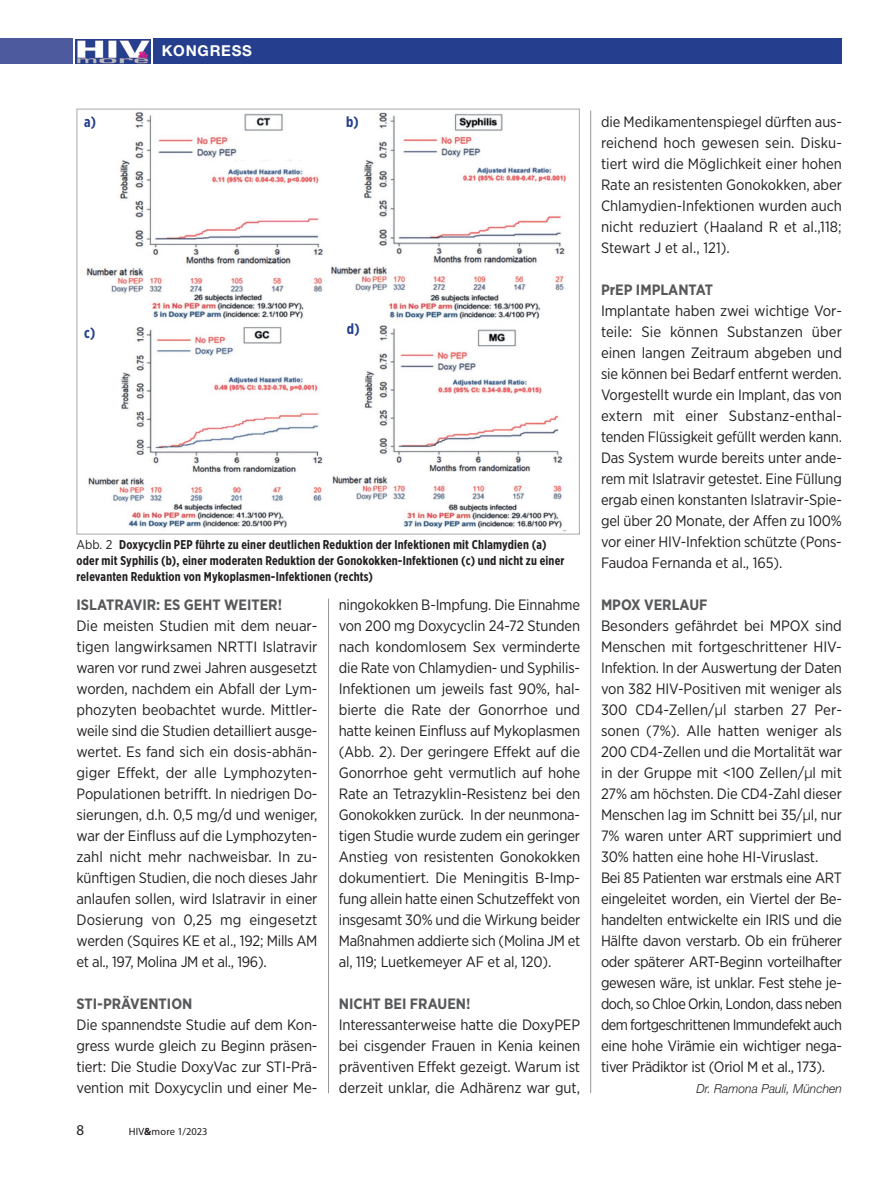
<style>
.page{position:relative;width:893px;height:1191px;background:#fff}
.page>*{position:absolute;margin:0;border:0;box-sizing:border-box;transform-origin:0 0}
.Fliesstext{font:15px/21px "Gotham Narrow";letter-spacing:-.01em;color:#231f20;text-align:justify}
.Fliesstext-2{font:700 15px "Gotham Narrow";color:#57585a}
.t1{font:700 15px "Helvetica Neue";letter-spacing:.05em;color:#fff}
.BU_Text{font:700 15px "Gotham X Narrow";color:#253f8e}
.t2{font:15px "Myriad Pro";color:#231f20}
.BU_Text-2{font:700 12.75px/15.9px "Gotham X Narrow";letter-spacing:.015em;color:#231f20}
.Fliesstext-3{font:italic 300 12.45px "Helvetica Neue";letter-spacing:.005em;color:#231f20;scale:.96 1}
.t3{font:10.5px "Myriad Pro";letter-spacing:.01em;color:#231f20}
.s1{font-family:"Gotham Narrow";font-weight:400}
.s2{font-weight:700}
.s3{font-family:"Helvetica Neue";font-weight:300}
</style>
<div class="page">
<div style="left:153px;top:39px;width:689px;height:25px;background:#253f8e"></div>
<img style="left:76px;top:39px;width:74px;height:25px">
<div style="left:0;top:39px;width:72px;height:25px;background:#4d5a9e"></div>
<hr style="left:590px;top:111px;width:1px;height:982px;background:#939598">
<hr style="left:328px;top:598px;width:1px;height:495px;background:#939598">
<img style="left:86px;top:112px;width:481px;height:420px">
<p class="t1" style="left:162px;top:42px;width:92px">KONGRESS</p>
<p class="BU_Text" style="left:84px;top:112px;width:14px">a)</p>
<p class="BU_Text" style="left:84px;top:324px;width:13px">c)</p>
<p class="BU_Text" style="left:346px;top:112px;width:14px">b)</p>
<p class="BU_Text" style="left:347px;top:320px;width:14px">d)</p>
<p class="BU_Text-2" style="left:77px;top:537px;width:489px"><span class="s1">Abb. 2</span> Doxycyclin PEP führte zu einer deutlichen Reduktion der Infektionen mit Chlamydien (a) oder mit Syphilis (b), einer moderaten Reduktion der Gonokokken-Infektionen (c) und nicht zu einer relevanten Reduktion von Mykoplasmen-Infektionen (rechts)</p>
<p class="Fliesstext-2" style="left:77px;top:595px;width:207px">ISLATRAVIR: ES GEHT WEITER!</p>
<p class="Fliesstext" style="left:77px;top:615px;width:243px">Die meisten Studien mit dem neuar&shy;tigen langwirksamen NRTTI Islatravir waren vor rund zwei Jahren ausgesetzt worden, nachdem ein Abfall der Lym&shy;phozyten beobachtet wurde. Mittler&shy;weile sind die Studien detailliert ausge&shy;wertet. Es fand sich ein dosis-abhän&shy;giger Effekt, der alle Lymphozyten-Populationen betrifft. In niedrigen Do&shy;sierungen, d.h. 0,5 mg/d und weniger, war der Einfluss auf die Lymphozyten&shy;zahl nicht mehr nachweisbar. In zu&shy;künftigen Studien, die noch dieses Jahr anlaufen sollen, wird Islatravir in einer Dosierung von 0,25 mg eingesetzt werden (Squires KE et al., 192; Mills AM et al., 197, Molina JM et al., 196).</p>
<p class="Fliesstext-2" style="left:77px;top:994px;width:117px">STI-PRÄVENTION</p>
<p class="Fliesstext" style="left:77px;top:1014px;width:242px">Die spannendste Studie auf dem Kon&shy;gress wurde gleich zu Beginn präsen&shy;tiert: Die Studie DoxyVac zur STI-Prä&shy;vention mit Doxycyclin und einer Me-</p>
<p class="t2" style="left:77px;top:1120px;width:9px">8</p>
<p class="t3" style="left:129px;top:1125px;width:80px">HIV<span class="s2">&amp;</span>more 1/2023</p>
<p class="Fliesstext" style="left:339px;top:594px;width:243px">ningokokken B-Impfung. Die Einnahme von 200 mg Doxycyclin 24-72 Stunden nach kondomlosem Sex verminderte die Rate von Chlamydien- und Syphilis-Infektionen um jeweils fast 90%, hal&shy;bierte die Rate der Gonorrhoe und hatte keinen Einfluss auf Mykoplasmen (Abb. 2). Der geringere Effekt auf die Gonorrhoe geht vermutlich auf hohe Rate an Tetrazyklin-Resistenz bei den Gonokokken zurück. In der neunmona&shy;tigen Studie wurde zudem ein geringer Anstieg von resistenten Gonokokken dokumentiert. Die Meningitis B-Imp&shy;fung allein hatte einen Schutzeffekt von insgesamt 30% und die Wirkung beider Maßnahmen addierte sich (Molina JM et al, 119; Luetkemeyer AF et al, 120).</p>
<p class="Fliesstext-2" style="left:339px;top:994px;width:133px">NICHT BEI FRAUEN!</p>
<p class="Fliesstext" style="left:339px;top:1014px;width:243px">Interessanterweise hatte die DoxyPEP bei cisgender Frauen in Kenia keinen präventiven Effekt gezeigt. Warum ist derzeit unklar, die Adhärenz war gut,</p>
<p class="Fliesstext" style="left:601px;top:111px;width:243px">die Medikamentenspiegel dürften aus&shy;reichend hoch gewesen sein. Disku&shy;tiert wird die Möglichkeit einer hohen Rate an resistenten Gonokokken, aber Chlamydien-Infektionen wurden auch nicht reduziert (Haaland R et al.,118; Stewart J et al., 121).</p>
<p class="Fliesstext-2" style="left:601px;top:280px;width:114px">PrEP IMPLANTAT</p>
<p class="Fliesstext" style="left:601px;top:300px;width:243px">Implantate haben zwei wichtige Vor&shy;teile: Sie können Substanzen über einen langen Zeitraum abgeben und sie können bei Bedarf entfernt werden.<br>Vorgestellt wurde ein Implant, das von extern mit einer Substanz-enthal&shy;tenden Flüssigkeit gefüllt werden kann.<br>Das System wurde bereits unter ande&shy;rem mit Islatravir getestet. Eine Füllung ergab einen konstanten Islatravir-Spie&shy;gel über 20 Monate, der Affen zu 100% vor einer HIV-Infektion schützte (Pons-Faudoa Fernanda et al., 165).</p>
<p class="Fliesstext-2" style="left:601px;top:595px;width:108px">MPOX VERLAUF</p>
<p class="Fliesstext" style="left:601px;top:615px;width:243px">Besonders gefährdet bei MPOX sind Menschen mit fortgeschrittener HIV-Infektion. In der Auswertung der Daten von 382 HIV-Positiven mit weniger als 300 CD4-Zellen/<span class="s3">µ</span>l starben 27 Per&shy;sonen (7%). Alle hatten weniger als 200 CD4-Zellen und die Mortalität war in der Gruppe mit &lt;100 Zellen/<span class="s3">µ</span>l mit 27% am höchsten. Die CD4-Zahl dieser Menschen lag im Schnitt bei 35/<span class="s3">µ</span>l, nur 7% waren unter ART supprimiert und 30% hatten eine hohe HI-Viruslast.</p>
<p class="Fliesstext" style="left:601px;top:867px;width:243px">Bei 85 Patienten war erstmals eine ART eingeleitet worden, ein Viertel der Be&shy;handelten entwickelte ein IRIS und die Hälfte davon verstarb. Ob ein früherer oder späterer ART-Beginn vorteilhafter gewesen wäre, ist unklar. Fest stehe je&shy;doch, so Chloe Orkin, London, dass neben dem fortgeschrittenen Immundefekt auch eine hohe Virämie ein wichtiger nega&shy;tiver Prädiktor ist (Oriol M et al., 173).</p>
<p class="Fliesstext-3" style="left:696px;top:1081px;width:153px">Dr. Ramona Pauli, München</p>
</div>
